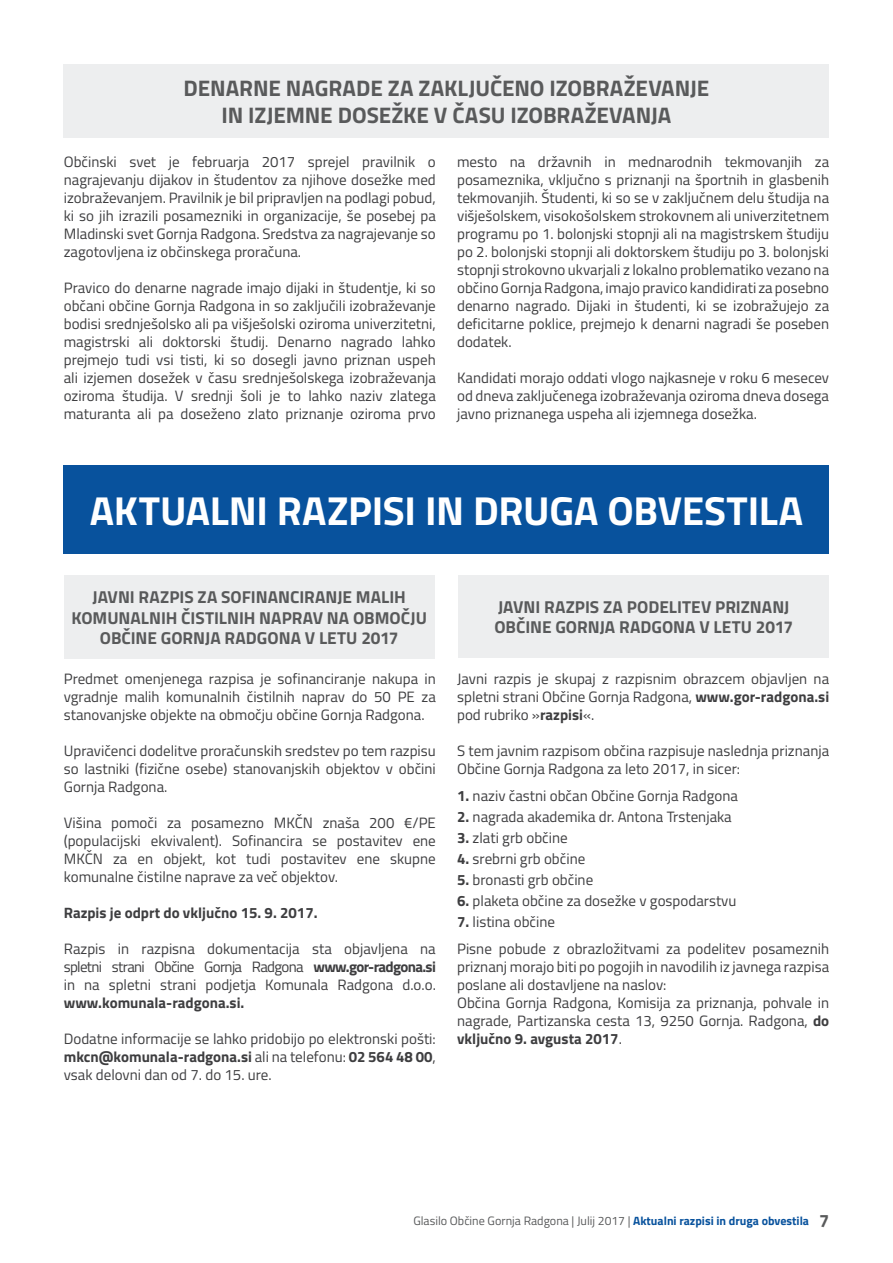
<style>
.page{position:relative;width:893px;height:1263px;background:#fff}
.page>*{position:absolute;margin:0;border:0;box-sizing:border-box;transform-origin:0 0}
.t1{font:700 40.5px "Titillium";letter-spacing:-.005em;color:#fff}
.t2{font:700 22.5px/27px "Titillium";letter-spacing:-.005em;color:#595a5b;text-align:center}
.t3{font:700 17.25px/20.7px "Titillium";color:#595a5b;text-align:center}
.t4{font:15px/18px "Titillium";color:#3e3e40;text-align:justify}
.t5{font:700 15px "Titillium";color:#3e3e40}
.t6{font:12.15px "Titillium";color:#595a5b}
.s1{font-weight:700}
.s2{font-weight:700;font-size:12px;color:#08529d}
.s3{font-weight:700;font-size:18px}
</style>
<div class="page">
<div style="left:64px;top:65px;width:765px;height:73px;background:#edeeef"></div>
<div style="left:64px;top:465px;width:765px;height:89px;background:#08529d"></div>
<div style="left:64px;top:575px;width:371px;height:84px;background:#edeeef"></div>
<div style="left:458px;top:575px;width:371px;height:83px;background:#edeeef"></div>
<h2 class="t2" style="left:184px;top:74px;width:527px">DENARNE NAGRADE ZA ZAKLJUČENO IZOBRAŽEVANJE<br>IN IZJEMNE DOSEŽKE V ČASU IZOBRAŽEVANJA</h2>
<p class="t4" style="left:64px;top:152px;width:374px">Občinski svet je februarja 2017 sprejel pravilnik o nagrajevanju dijakov in študentov za njihove dosežke med izobraževanjem. Pravilnik je bil pripravljen na podlagi pobud, ki so jih izrazili posamezniki in organizacije, še posebej pa Mladinski svet Gornja Radgona. Sredstva za nagrajevanje so zagotovljena iz občinskega proračuna.</p>
<p class="t4" style="left:64px;top:278px;width:374px">Pravico do denarne nagrade imajo dijaki in študentje, ki so občani občine Gornja Radgona in so zaključili izobraževanje bodisi srednješolsko ali pa višješolski oziroma univerzitetni, magistrski ali doktorski študij. Denarno nagrado lahko prejmejo tudi vsi tisti, ki so dosegli javno priznan uspeh ali izjemen dosežek v času srednješolskega izobraževanja oziroma študija. V srednji šoli je to lahko naziv zlatega maturanta ali pa doseženo zlato priznanje oziroma prvo</p>
<p class="t4" style="left:457px;top:152px;width:374px">mesto na državnih in mednarodnih tekmovanjih za posameznika, vključno s priznanji na športnih in glasbenih tekmovanjih. Študenti, ki so se v zaključnem delu študija na višješolskem, visokošolskem strokovnem ali univerzitetnem programu po 1. bolonjski stopnji ali na magistrskem študiju po 2. bolonjski stopnji ali doktorskem študiju po 3. bolonjski stopnji strokovno ukvarjali z lokalno problematiko vezano na občino Gornja Radgona, imajo pravico kandidirati za posebno denarno nagrado. Dijaki in študenti, ki se izobražujejo za deficitarne poklice, prejmejo k denarni nagradi še poseben dodatek.</p>
<p class="t4" style="left:457px;top:368px;width:374px">Kandidati morajo oddati vlogo najkasneje v roku 6 mesecev od dneva zaključenega izobraževanja oziroma dneva dosega javno priznanega uspeha ali izjemnega dosežka.</p>
<h1 class="t1" style="left:90px;top:480px;width:715px">AKTUALNI RAZPISI IN DRUGA OBVESTILA</h1>
<p class="t3" style="left:71px;top:585px;width:357px">JAVNI RAZPIS ZA SOFINANCIRANJE MALIH<br>KOMUNALNIH ČISTILNIH NAPRAV NA OBMOČJU<br>OBČINE GORNJA RADGONA V LETU 2017</p>
<p class="t3" style="left:494px;top:595px;width:300px;text-align:left">JAVNI RAZPIS ZA PODELITEV PRIZNANJ<br>OBČINE GORNJA RADGONA V LETU 2017</p>
<p class="t4" style="left:64px;top:669px;width:374px">Predmet omenjenega razpisa je sofinanciranje nakupa in vgradnje malih komunalnih čistilnih naprav do 50 PE za stanovanjske objekte na območju občine Gornja Radgona.</p>
<p class="t4" style="left:64px;top:741px;width:374px">Upravičenci dodelitve proračunskih sredstev po tem razpisu so lastniki (fizične osebe) stanovanjskih objektov v občini Gornja Radgona.</p>
<p class="t4" style="left:64px;top:813px;width:374px">Višina pomoči za posamezno MKČN znaša 200 €/PE (populacijski ekvivalent). Sofinancira se postavitev ene MKČN za en objekt, kot tudi postavitev ene skupne komunalne čistilne naprave za več objektov.</p>
<p class="t5" style="left:64px;top:901px;width:255px">Razpis je odprt do vključno 15. 9. 2017.</p>
<p class="t4" style="left:64px;top:939px;width:374px">Razpis in razpisna dokumentacija sta objavljena na spletni strani Občine Gornja Radgona <span class="s1">www.gor-radgona.si </span>in na spletni strani podjetja Komunala Radgona d.o.o.</p>
<p class="t5" style="left:64px;top:991px;width:182px">www.komunala-radgona.si.</p>
<p class="t4" style="left:64px;top:1029px;width:374px">Dodatne informacije se lahko pridobijo po elektronski pošti: <span class="s1">mkcn@komunala-radgona.si</span> ali na telefonu: <span class="s1">02 564 48 00</span>, vsak delovni dan od 7. do 15. ure.</p>
<p class="t4" style="left:457px;top:669px;width:374px">Javni razpis je skupaj z razpisnim obrazcem objavljen na spletni strani Občine Gornja Radgona, <span class="s1">www.gor-radgona.si </span>pod rubriko »<span class="s1">razpisi</span>«.</p>
<p class="t4" style="left:457px;top:741px;width:374px">S tem javnim razpisom občina razpisuje naslednja priznanja<br>Občine Gornja Radgona za leto 2017, in sicer:</p>
<p class="t4" style="left:457px;top:786px;width:282px"><span class="s1">1.</span> naziv častni občan Občine Gornja Radgona</p>
<p class="t4" style="left:457px;top:807px;width:276px"><span class="s1">2.</span> nagrada akademika dr. Antona Trstenjaka</p>
<p class="t4" style="left:457px;top:828px;width:112px"><span class="s1">3.</span> zlati grb občine</p>
<p class="t4" style="left:457px;top:849px;width:130px"><span class="s1">4.</span> srebrni grb občine</p>
<p class="t4" style="left:457px;top:870px;width:138px"><span class="s1">5.</span> bronasti grb občine</p>
<p class="t4" style="left:457px;top:891px;width:281px"><span class="s1">6.</span> plaketa občine za dosežke v gospodarstvu</p>
<p class="t4" style="left:457px;top:907px;width:374px;line-height:27px"><span class="s1">7.</span> listina občine<br>Pisne pobude z obrazložitvami za podelitev posameznih</p>
<p class="t4" style="left:457px;top:957px;width:374px;text-align:left">priznanj morajo biti po pogojih in navodilih iz javnega razpisa poslane ali dostavljene na naslov:<br>Občina Gornja Radgona, Komisija za priznanja, pohvale in nagrade, Partizanska cesta 13, 9250 Gornja. Radgona, <span class="s1">do vključno 9. avgusta 2017</span>.</p>
<p class="t6" style="left:413px;top:1211px;width:417px">Glasilo Občine Gornja Radgona | Julij 2017 | <span class="s2">Aktualni razpisi in druga obvestila</span> <span class="s3">7</span></p>
</div>
